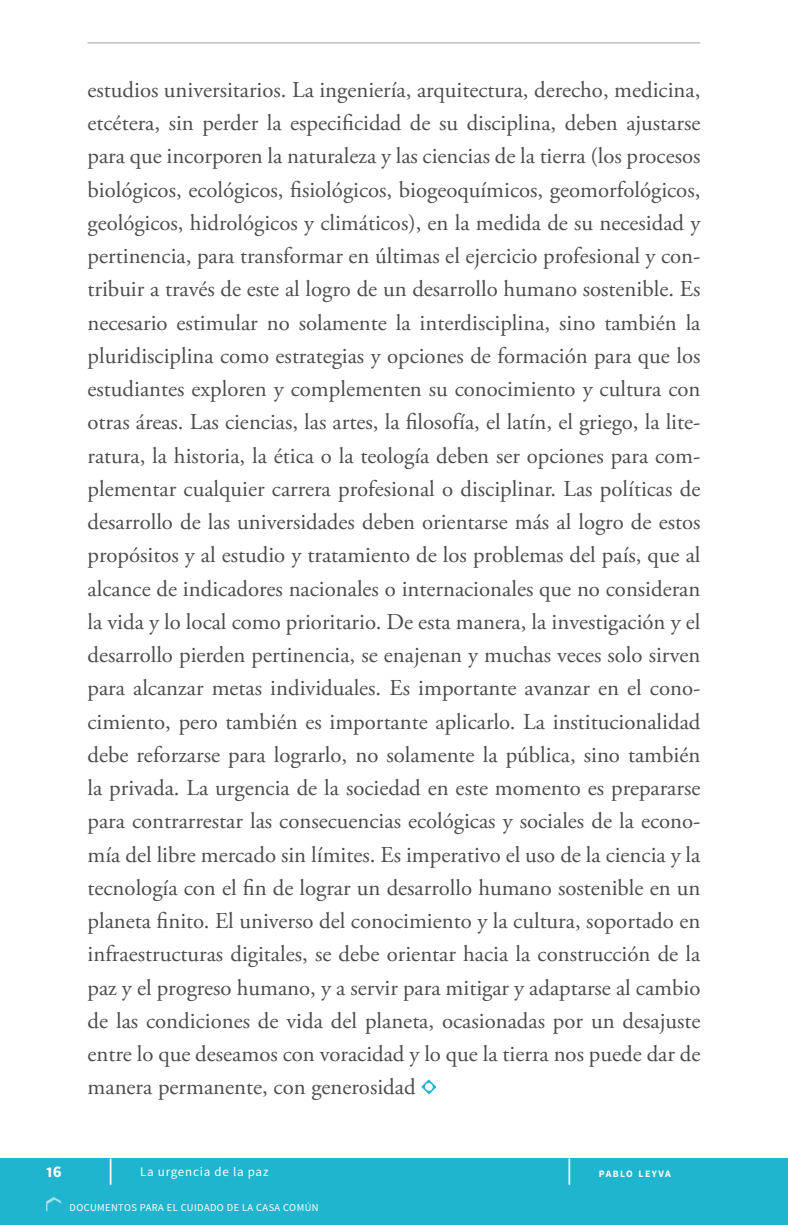
<style>
.page{position:relative;width:788px;height:1225px;background:#fff}
.page>*{position:absolute;margin:0;border:0;box-sizing:border-box;transform-origin:0 0}
.TEXTO{font:22.75px/33.2px "Adobe Garamond Pro";color:#4d4d4d;text-align:justify}
.t1{font:700 16.36px "Source Sans Pro";color:#fff}
.t2{font:12.95px "Source Sans Pro";letter-spacing:.06em;color:#fff}
.t3{font:10.5px "Source Sans Pro";letter-spacing:.04em;color:#fff}
.t4{font:700 9.8px "Source Sans Pro";letter-spacing:.145em;color:#fff}
</style>
<div class="page">
<div style="left:0;top:1158px;width:788px;height:67px;background:#1fb5ce"></div>
<svg style="left:110px;top:1158px;width:1px;height:27px"></svg>
<hr style="left:568px;top:1158px;width:2px;height:27px;background:#fff">
<hr style="left:88px;top:42px;width:612px;height:2px;background:#ccc">
<svg style="left:46px;top:1197px;width:16px;height:15px"></svg>
<svg style="left:421px;top:1079px;width:15px;height:15px"></svg>
<p class="TEXTO" style="left:88px;top:74px;width:614px">estudios universitarios. La ingeniería, arquitectura, derecho, medicina, etcétera, sin perder la especificidad de su disciplina, deben ajustarse para que incorporen la naturaleza y las ciencias de la tierra (los procesos biológicos, ecológicos, fisiológicos, biogeoquímicos, geomorfológicos, geológicos, hidrológicos y climáticos), en la medida de su necesidad y pertinencia, para transformar en últimas el ejercicio profesional y con&shy;tribuir a través de este al logro de un desarrollo humano sostenible. Es necesario estimular no solamente la interdisciplina, sino también la pluridisciplina como estrategias y opciones de formación para que los estudiantes exploren y complementen su conocimiento y cultura con otras áreas. Las ciencias, las artes, la filosofía, el latín, el griego, la lite&shy;ratura, la historia, la ética o la teología deben ser opciones para com&shy;plementar cualquier carrera profesional o disciplinar. Las políticas de desarrollo de las universidades deben orientarse más al logro de estos propósitos y al estudio y tratamiento de los problemas del país, que al alcance de indicadores nacionales o internacionales que no consideran la vida y lo local como prioritario. De esta manera, la investigación y el desarrollo pierden pertinencia, se enajenan y muchas veces solo sirven para alcanzar metas individuales. Es importante avanzar en el cono&shy;cimiento, pero también es importante aplicarlo. La institucionalidad debe reforzarse para lograrlo, no solamente la pública, sino también la privada. La urgencia de la sociedad en este momento es prepararse para contrarrestar las consecuencias ecológicas y sociales de la econo&shy;mía del libre mercado sin límites. Es imperativo el uso de la ciencia y la tecnología con el fin de lograr un desarrollo humano sostenible en un planeta finito. El universo del conocimiento y la cultura, soportado en infraestructuras digitales, se debe orientar hacia la construcción de la paz y el progreso humano, y a servir para mitigar y adaptarse al cambio de las condiciones de vida del planeta, ocasionadas por un desajuste entre lo que deseamos con voracidad y lo que la tierra nos puede dar de manera permanente, con generosidad</p>
<p class="t1" style="left:46px;top:1162px;width:17px">16</p>
<p class="t2" style="left:140px;top:1164px;width:130px">La urgencia de la paz</p>
<p class="t4" style="left:598px;top:1167px;width:73px">PABLO LEYVA</p>
<p class="t3" style="left:70px;top:1201px;width:250px">DOCUMENTOS PARA EL CUIDADO DE LA CASA COMÚN</p>
</div>
